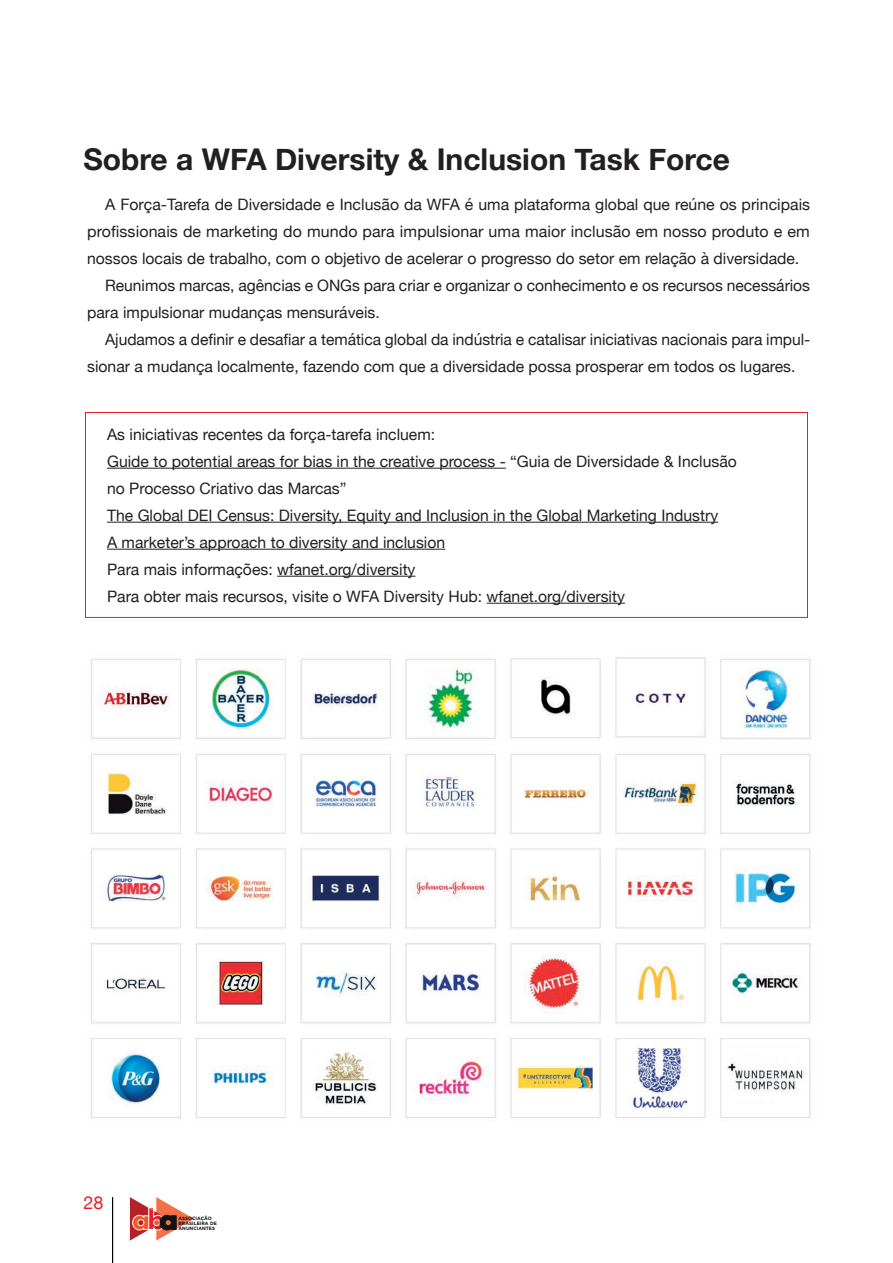
<style>
.page{position:relative;width:893px;height:1263px;background:#fff}
.page>*{position:absolute;margin:0;border:0;box-sizing:border-box;transform-origin:0 0}
.Main_-_Intro_Title{font:700 30px "Helvetica Neue";color:#231f20}
.t1{font:18px "Helvetica Neue";color:#ee1c26}
.Main_-_Body_Intro{font:15.75px/27px "Helvetica Neue";color:#231f20}
.t2{font:700 4.8px/4.9px "Gotham";color:#111314}
</style>
<div class="page">
<hr style="left:112px;top:1197px;width:1px;height:66px;background:#000001">
<svg style="left:130px;top:1197px;width:64px;height:43px"></svg>
<div style="left:85px;top:412px;width:723px;height:206px;border:1px solid #ee1c26"></div>
<hr style="left:107px;top:468px;width:399px;height:1px;background:#231f20">
<hr style="left:107px;top:522px;width:611px;height:1px;background:#231f20">
<hr style="left:107px;top:549px;width:338px;height:1px;background:#231f20">
<hr style="left:277px;top:576px;width:138px;height:1px;background:#231f20">
<hr style="left:487px;top:603px;width:138px;height:1px;background:#231f20">
<img style="left:90px;top:657px;width:721px;height:462px">
<p class="Main_-_Intro_Title" style="left:83px;top:135px;width:648px">Sobre a WFA Diversity &amp; Inclusion Task Force</p>
<p class="Main_-_Body_Intro" style="left:87px;top:192px;width:724px;text-align:justify;text-indent:18px">A Força-Tarefa de Diversidade e Inclusão da WFA é uma plataforma global que reúne os principais profissionais de marketing do mundo para impulsionar uma maior inclusão em nosso produto e em nossos locais de trabalho, com o objetivo de acelerar o progresso do setor em relação à diversidade.</p>
<p class="Main_-_Body_Intro" style="left:87px;top:273px;width:724px;text-indent:18px">Reunimos marcas, agências e ONGs para criar e organizar o conhecimento e os recursos necessários para impulsionar mudanças mensuráveis.</p>
<p class="Main_-_Body_Intro" style="left:87px;top:327px;width:724px;text-indent:18px">Ajudamos a definir e desafiar a temática global da indústria e catalisar iniciativas nacionais para impul&shy;sionar a mudança localmente, fazendo com que a diversidade possa prosperar em todos os lugares.</p>
<p class="Main_-_Body_Intro" style="left:107px;top:421px;width:330px">As iniciativas recentes da força-tarefa incluem:</p>
<p class="Main_-_Body_Intro" style="left:107px;top:448px;width:631px">Guide to potential areas for bias in the creative process - “Guia de Diversidade &amp; Inclusão no Processo Criativo das Marcas”</p>
<p class="Main_-_Body_Intro" style="left:107px;top:502px;width:613px">The Global DEI Census: Diversity, Equity and Inclusion in the Global Marketing Industry</p>
<p class="Main_-_Body_Intro" style="left:107px;top:529px;width:340px">A marketer’s approach to diversity and inclusion</p>
<p class="Main_-_Body_Intro" style="left:107px;top:556px;width:310px">Para mais informações: wfanet.org/diversity</p>
<p class="Main_-_Body_Intro" style="left:107px;top:583px;width:519px">Para obter mais recursos, visite o WFA Diversity Hub: wfanet.org/diversity</p>
<p class="t1" style="left:83px;top:1190px;width:22px">28</p>
<p class="t2" style="left:179px;top:1215px;width:40px">ASSOCIAÇÃO<br>BRASILEIRA DE<br>ANUNCIANTES</p>
</div>
